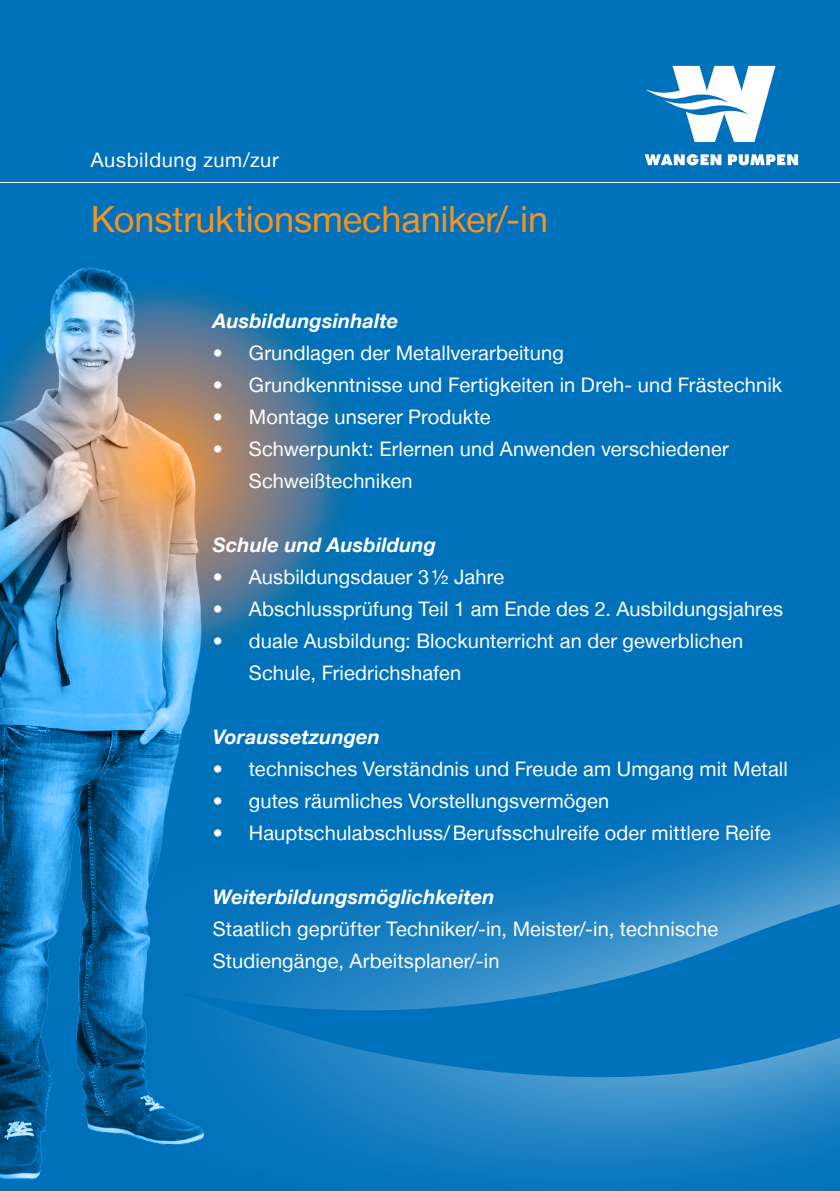
<style>
.page{position:relative;width:840px;height:1191px;background:#fff}
.page>*{position:absolute;margin:0;border:0;box-sizing:border-box;transform-origin:0 0}
.t1{font:36px "Helvetica Neue LT";letter-spacing:-.005em;color:#f7931d}
.t2{font:20px/32px "Helvetica Neue LT";letter-spacing:.005em;color:#fff}
.t3{font:italic 700 20px "Helvetica Neue LT";letter-spacing:.01em;color:#fff}
.t4{font:20px "Helvetica Neue LT";letter-spacing:.03em;color:#fff}
</style>
<div class="page">
<div style="left:0;top:0;width:839px;height:1191px;background:#0072bc"></div>
<hr style="left:0;top:182px;width:839px;height:1px;background:#fff">
<div style="left:0;top:708px;width:839px;height:483px;background:#fff;opacity:.77"></div>
<svg style="left:301px;top:856px;width:538px;height:221px"></svg>
<svg style="left:301px;top:344px;width:49px;height:251px"></svg>
<img style="left:0;top:267px;width:301px;height:924px">
<svg style="left:644px;top:154px;width:77px;height:11px"></svg>
<svg style="left:727px;top:154px;width:70px;height:11px"></svg>
<svg style="left:646px;top:66px;width:129px;height:76px"></svg>
<p class="t4" style="left:91px;top:148px;width:189px">Ausbildung zum/zur</p>
<h1 class="t1" style="left:91px;top:198px;width:458px">Konstruktionsmechaniker/-in</h1>
<p class="t3" style="left:213px;top:309px;width:187px">Ausbildungsinhalte</p>
<p class="t2" style="left:213px;top:337px;width:352px">• Grundlagen der Metallverarbeitung</p>
<p class="t2" style="left:213px;top:369px;width:570px">• Grundkenntnisse und Fertigkeiten in Dreh- und Frästechnik</p>
<p class="t2" style="left:213px;top:401px;width:279px">• Montage unserer Produkte</p>
<p class="t2" style="left:249px;top:433px;width:481px;text-indent:-36px">• Schwerpunkt: Erlernen und Anwenden verschiedener<br>Schweißtechniken</p>
<p class="t3" style="left:213px;top:533px;width:224px">Schule und Ausbildung</p>
<p class="t2" style="left:213px;top:561px;width:293px">• Ausbildungsdauer 3½ Jahre</p>
<p class="t2" style="left:213px;top:593px;width:571px">• Abschlussprüfung Teil 1 am Ende des 2. Ausbildungsjahres</p>
<p class="t2" style="left:249px;top:625px;width:495px;text-indent:-36px">• duale Ausbildung: Blockunterricht an der gewerblichen<br>Schule, Friedrichshafen</p>
<p class="t3" style="left:213px;top:725px;width:169px">Voraussetzungen</p>
<p class="t2" style="left:213px;top:753px;width:576px">• technisches Verständnis und Freude am Umgang mit Metall</p>
<p class="t2" style="left:213px;top:785px;width:398px">• gutes räumliches Vorstellungsvermögen</p>
<p class="t2" style="left:213px;top:817px;width:559px">• Hauptschulabschluss/Berufsschulreife oder mittlere Reife</p>
<p class="t3" style="left:213px;top:885px;width:283px">Weiterbildungsmöglichkeiten</p>
<p class="t2" style="left:213px;top:913px;width:506px">Staatlich geprüfter Techniker/-in, Meister/-in, technische<br>Studiengänge, Arbeitsplaner/-in</p>
</div>
